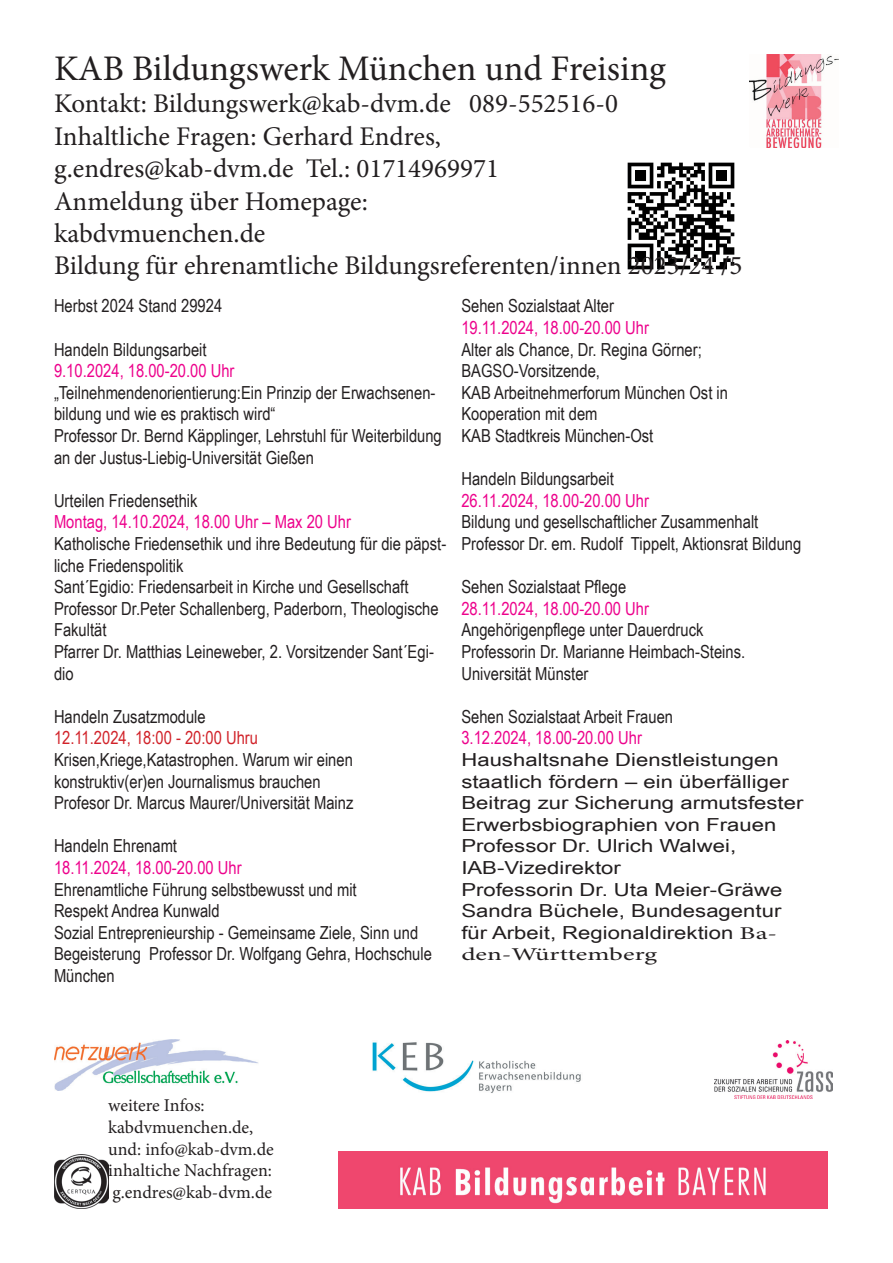
<style>
.page{position:relative;width:893px;height:1263px;background:#fff}
.page>*{position:absolute;margin:0;border:0;box-sizing:border-box;transform-origin:0 0}
.t1{font:36px "Minion Pro";letter-spacing:-.005em;color:#231f20}
.t2{font:27px/32.4px "Minion Pro";color:#231f20}
.t3{font:18px/21.6px "Arial Narrow";color:#231f20}
.t4{font:18px/21.6px "Arial Narrow";color:#231f20;scale:1.5 1}
.t5{font:18px "Arial Narrow";color:#ed028c}
.t6{font:18px/21.6px "Minion Pro";color:#231f20}
.t7{font:18px "Arial Narrow";color:#d1232a}
.t8{font:18px "Minion Pro";color:#231f20;scale:1.5 1}
.s1{font-family:"Minion Pro"}
</style>
<div class="page">
<img style="left:54px;top:1039px;width:204px;height:51px">
<img style="left:372px;top:1042px;width:209px;height:51px">
<img style="left:54px;top:1155px;width:54px;height:54px">
<img style="left:338px;top:1151px;width:489px;height:58px">
<img style="left:715px;top:1040px;width:118px;height:58px">
<img style="left:750px;top:54px;width:89px;height:94px">
<img style="left:627px;top:162px;width:108px;height:108px">
<h1 class="t1" style="left:54px;top:44px;width:613px">KAB Bildungswerk München und Freising</h1>
<p class="t2" style="left:54px;top:88px;width:690px">Kontakt: Bildungswerk@kab-dvm.de 089-552516-0<br>Inhaltliche Fragen: Gerhard Endres,<br>g.endres@kab-dvm.de Tel.: 01714969971<br>Anmeldung über Homepage:<br>kabdvmuenchen.de<br>Bildung für ehrenamtliche Bildungsreferenten/innen 2023/24 /5</p>
<p class="t3" style="left:54px;top:294px;width:170px">Herbst 2024 Stand 29924</p>
<p class="t3" style="left:54px;top:338px;width:154px">Handeln Bildungsarbeit</p>
<p class="t5" style="left:54px;top:358px;width:182px">9.10.2024, 18.00-20.00 Uhr</p>
<p class="t3" style="left:54px;top:381px;width:389px">„Teilnehmendenorientierung:Ein Prinzip der Erwachsenen&shy;bildung und wie es praktisch wird“<br>Professor Dr. Bernd Käpplinger, Lehrstuhl für Weiterbildung an der Justus-Liebig-Universität Gießen</p>
<p class="t3" style="left:54px;top:489px;width:145px">Urteilen Friedensethik</p>
<p class="t5" style="left:54px;top:509px;width:299px">Montag, 14.10.2024, 18.00 Uhr – Max 20 Uhr</p>
<p class="t3" style="left:54px;top:532px;width:394px">Katholische Friedensethik und ihre Bedeutung für die päpst&shy;liche Friedenspolitik<br>Sant´Egidio: Friedensarbeit in Kirche und Gesellschaft Professor Dr.Peter Schallenberg, Paderborn, Theologische Fakultät<br>Pfarrer Dr. Matthias Leineweber, 2. Vorsitzender Sant´Egi&shy;dio</p>
<p class="t3" style="left:54px;top:705px;width:153px">Handeln Zusatzmodule</p>
<p class="t7" style="left:54px;top:725px;width:206px">12.11.2024, 18:00 - 20:00 Uhru</p>
<p class="t3" style="left:54px;top:748px;width:301px">Krisen,Kriege,Katastrophen. Warum wir einen konstruktiv(er)en Journalismus brauchen<br>Profesor Dr. Marcus Maurer/Universität Mainz</p>
<p class="t3" style="left:54px;top:834px;width:125px">Handeln Ehrenamt</p>
<p class="t5" style="left:54px;top:854px;width:189px">18.11.2024, 18.00-20.00 Uhr</p>
<p class="t3" style="left:54px;top:878px;width:379px">Ehrenamtliche Führung selbstbewusst und mit<br>Respekt Andrea Kunwald<br>Sozial Entreprenieurship - Gemeinsame Ziele, Sinn und Begeisterung Professor Dr. Wolfgang Gehra, Hochschule München</p>
<p class="t3" style="left:461px;top:294px;width:154px">Sehen Sozialstaat Alter</p>
<p class="t5" style="left:461px;top:314px;width:189px">19.11.2024, 18.00-20.00 Uhr</p>
<p class="t3" style="left:461px;top:338px;width:268px">Alter als Chance, Dr. Regina Görner;<br>BAGSO-Vorsitzende,<br>KAB Arbeitnehmerforum München Ost in<br>Kooperation mit dem<br>KAB Stadtkreis München-Ost</p>
<p class="t3" style="left:461px;top:467px;width:154px">Handeln Bildungsarbeit</p>
<p class="t5" style="left:461px;top:487px;width:189px">26.11.2024, 18.00-20.00 Uhr</p>
<p class="t3" style="left:461px;top:510px;width:341px">Bildung und gesellschaftlicher Zusammenhalt<br>Professor Dr. em. Rudolf Tippelt, Aktionsrat Bildung</p>
<p class="t3" style="left:461px;top:575px;width:166px">Sehen Sozialstaat Pflege</p>
<p class="t5" style="left:461px;top:595px;width:189px">28.11.2024, 18.00-20.00 Uhr</p>
<p class="t3" style="left:461px;top:618px;width:285px">Angehörigenpflege unter Dauerdruck<br>Professorin Dr. Marianne Heimbach-Steins.<br>Universität Münster</p>
<p class="t3" style="left:461px;top:705px;width:213px">Sehen Sozialstaat Arbeit Frauen</p>
<p class="t5" style="left:461px;top:725px;width:182px">3.12.2024, 18.00-20.00 Uhr</p>
<p class="t4" style="left:461px;top:748px;width:230px">Haushaltsnahe Dienstleistungen staatlich fördern – ein überfälliger<br>Beitrag zur Sicherung armutsfester<br>Erwerbsbiographien von Frauen<br>Professor Dr. Ulrich Walwei,<br>IAB-Vizedirektor<br>Professorin Dr. Uta Meier-Gräwe<br>Sandra Büchele, Bundesagentur für Arbeit, Regionaldirektion <span class="s1">Ba-</span></p>
<p class="t8" style="left:461px;top:942px;width:132px">den-Württemberg</p>
<p class="t6" style="left:108px;top:1095px;width:167px">weitere Infos: kabdvmuenchen.de, und: info@kab-dvm.de inhaltiche Nachfragen: g.endres@kab-dvm.de</p>
</div>
